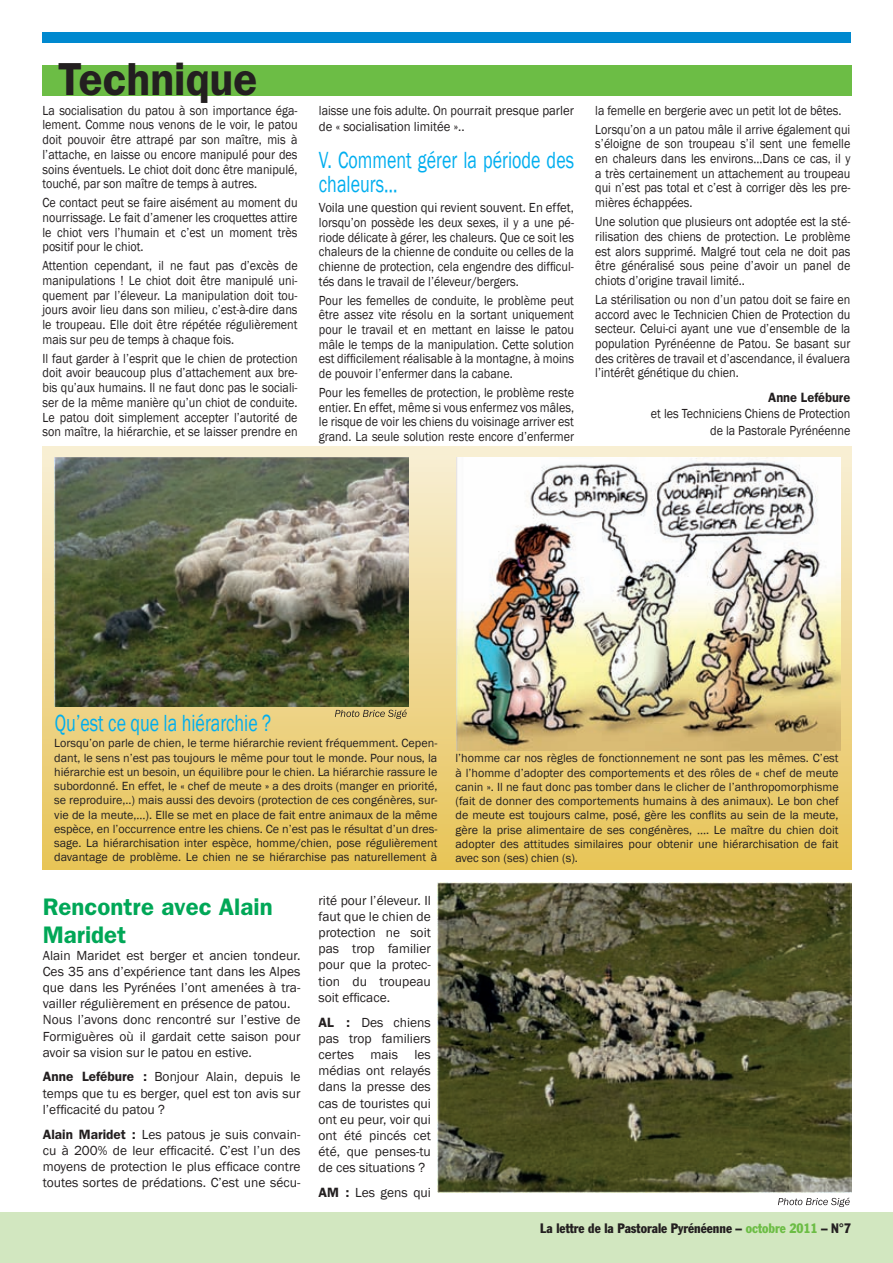
<style>
.page{position:relative;width:893px;height:1263px;background:#fff}
.page>*{position:absolute;margin:0;border:0;box-sizing:border-box;transform-origin:0 0}
.t1{font:600 46.5px "Franklin Gothic";color:#231f20;scale:.95 1}
.t2{font:24px/24px "Franklin Gothic";color:#00aeef;scale:.75 1}
.t3{font:600 24px/28.8px "Franklin Gothic";color:#00a757}
.t4{font:13.5px/14.7px "Franklin Gothic";color:#231f20;text-align:justify;scale:.9 1}
.t5{font:13.5px/16.2px "Franklin Gothic";color:#231f20;text-align:justify}
.t6{font:13.5px/14.7px "Franklin Gothic";color:#231f20;text-align:justify;scale:.95 1}
.t7{font:condensed 13.5px "Franklin Gothic";color:#231f20}
.t8{font:600 13.5px "Franklin Gothic";color:#231f20;scale:.95 1}
.t9{font:12.15px/14.2px "Franklin Gothic";color:#231f20;text-align:justify}
.s1{font-weight:600}
.s2{color:#6cbd45}
</style>
<div class="page">
<div style="left:43px;top:32px;width:808px;height:10px;background:#0089cf"></div>
<div style="left:43px;top:65px;width:808px;height:31px;background:#6cbd45"></div>
<div style="left:0;top:1212px;width:893px;height:51px;background:#d2e7c0"></div>
<div style="left:43px;top:446px;width:808px;height:424px;background:linear-gradient(to bottom,#f8efd4,#e6c257)"></div>
<img style="left:54px;top:458px;width:354px;height:248px">
<img style="left:457px;top:458px;width:383px;height:292px">
<svg style="left:335px;top:709px;width:72px;height:10px"></svg>
<img style="left:438px;top:882px;width:413px;height:311px">
<svg style="left:778px;top:1197px;width:72px;height:10px"></svg>
<h1 class="t1" style="left:58px;top:52px;width:211px">Technique</h1>
<p class="t4" style="left:43px;top:103px;width:285px">La socialisation du patou à son importance éga&shy;lement. Comme nous venons de le voir, le patou doit pouvoir être attrapé par son maître, mis à l’attache, en laisse ou encore manipulé pour des soins éventuels. Le chiot doit donc être manipulé, touché, par son maître de temps à autres.</p>
<p class="t4" style="left:43px;top:196px;width:285px">Ce contact peut se faire aisément au moment du nourrissage. Le fait d’amener les croquettes attire le chiot vers l’humain et c’est un moment très positif pour le chiot.</p>
<p class="t4" style="left:43px;top:259px;width:285px">Attention cependant, il ne faut pas d’excès de manipulations ! Le chiot doit être manipulé uni&shy;quement par l’éleveur. La manipulation doit tou&shy;jours avoir lieu dans son milieu, c’est-à-dire dans le troupeau. Elle doit être répétée régulièrement mais sur peu de temps à chaque fois.</p>
<p class="t4" style="left:43px;top:351px;width:285px">Il faut garder à l’esprit que le chien de protection doit avoir beaucoup plus d’attachement aux bre&shy;bis qu’aux humains. Il ne faut donc pas le sociali&shy;ser de la même manière qu’un chiot de conduite.<br>Le patou doit simplement accepter l’autorité de son maître, la hiérarchie, et se laisser prendre en</p>
<p class="t4" style="left:319px;top:102px;width:285px;line-height:16.2px">laisse une fois adulte. On pourrait presque parler de « socialisation limitée »..</p>
<h2 class="t2" style="left:319px;top:148px;width:342px">V. Comment gérer la période des chaleurs…</h2>
<p class="t6" style="left:319px;top:201px;width:270px">Voila une question qui revient souvent. En effet, lorsqu’on possède les deux sexes, il y a une pé&shy;riode délicate à gérer, les chaleurs. Que ce soit les chaleurs de la chienne de conduite ou celles de la chienne de protection, cela engendre des difficul&shy;tés dans le travail de l’éleveur/bergers.</p>
<p class="t4" style="left:319px;top:293px;width:285px">Pour les femelles de conduite, le problème peut être assez vite résolu en la sortant uniquement pour le travail et en mettant en laisse le patou mâle le temps de la manipulation. Cette solution est difficilement réalisable à la montagne, à moins de pouvoir l’enfermer dans la cabane.</p>
<p class="t4" style="left:319px;top:385px;width:285px">Pour les femelles de protection, le problème reste entier. En effet, même si vous enfermez vos mâles, le risque de voir les chiens du voisinage arriver est grand. La seule solution reste encore d’enfermer</p>
<p class="t4" style="left:595px;top:101px;width:285px;line-height:18.9px">la femelle en bergerie avec un petit lot de bêtes.<br>Lorsqu’on a un patou mâle il arrive également qui</p>
<p class="t4" style="left:595px;top:137px;width:285px">s’éloigne de son troupeau s’il sent une femelle en chaleurs dans les environs…Dans ce cas, il y a très certainement un attachement au troupeau qui n’est pas total et c’est à corriger dès les pre&shy;mières échappées.</p>
<p class="t4" style="left:595px;top:215px;width:285px">Une solution que plusieurs ont adoptée est la sté&shy;rilisation des chiens de protection. Le problème est alors supprimé. Malgré tout cela ne doit pas être généralisé sous peine d’avoir un panel de chiots d’origine travail limité..</p>
<p class="t4" style="left:595px;top:292px;width:285px">La stérilisation ou non d’un patou doit se faire en accord avec le Technicien Chien de Protection du secteur. Celui-ci ayant une vue d’ensemble de la population Pyrénéenne de Patou. Se basant sur des critères de travail et d’ascendance, il évaluera l’intérêt génétique du chien.</p>
<p class="t8" style="left:768px;top:389px;width:88px">Anne Lefébure</p>
<p class="t4" style="left:651px;top:406px;width:223px;line-height:16.2px;text-align:right">et les Techniciens Chiens de Protection de la Pastorale Pyrénéenne</p>
<h2 class="t2" style="left:55px;top:711px;width:290px">Qu’est ce que la hiérarchie ?</h2>
<p class="t9" style="left:54px;top:736px;width:385px">Lorsqu’on parle de chien, le terme hiérarchie revient fréquemment. Cepen&shy;dant, le sens n’est pas toujours le même pour tout le monde. Pour nous, la hiérarchie est un besoin, un équilibre pour le chien. La hiérarchie rassure le subordonné. En effet, le « chef de meute » a des droits (manger en priorité, se reproduire,..) mais aussi des devoirs (protection de ces congénères, sur&shy;vie de la meute,…). Elle se met en place de fait entre animaux de la même espèce, en l’occurrence entre les chiens. Ce n’est pas le résultat d’un dres&shy;sage. La hiérarchisation inter espèce, homme/chien, pose régulièrement davantage de problème. Le chien ne se hiérarchise pas naturellement à</p>
<h2 class="t3" style="left:43px;top:891px;width:231px">Rencontre avec Alain<br>Maridet</h2>
<p class="t5" style="left:43px;top:947px;width:259px;text-align:left">Alain Maridet est berger et ancien tondeur.<br>Ces 35 ans d’expérience tant dans les Alpes que dans les Pyrénées l’ont amenées à tra&shy;vailler régulièrement en présence de patou.<br>Nous l’avons donc rencontré sur l’estive de Formiguères où il gardait cette saison pour avoir sa vision sur le patou en estive.</p>
<p class="t5" style="left:43px;top:1069px;width:259px"><span class="s1">Anne Lefébure :</span> Bonjour Alain, depuis le temps que tu es berger, quel est ton avis sur l’efficacité du patou ?</p>
<p class="t5" style="left:43px;top:1126px;width:259px"><span class="s1">Alain Maridet :</span> Les patous je suis convain&shy;cu à 200% de leur efficacité. C’est l’un des moyens de protection le plus efficace contre toutes sortes de prédations. C’est une sécu-</p>
<p class="t5" style="left:318px;top:892px;width:114px">rité pour l’éleveur. Il faut que le chien de protection ne soit pas trop familier pour que la protec&shy;tion du troupeau soit efficace.</p>
<p class="t5" style="left:318px;top:1014px;width:114px"><span class="s1">AL :</span> Des chiens pas trop familiers certes mais les médias ont relayés dans la presse des cas de touristes qui ont eu peur, voir qui ont été pincés cet été, que penses-tu de ces situations ?</p>
<p class="t5" style="left:318px;top:1185px;width:114px"><span class="s1">AM :</span> Les gens qui</p>
<p class="t9" style="left:455px;top:751px;width:385px">l’homme car nos règles de fonctionnement ne sont pas les mêmes. C’est à l’homme d’adopter des comportements et des rôles de « chef de meute canin ». Il ne faut donc pas tomber dans le clicher de l’anthropomorphisme (fait de donner des comportements humains à des animaux). Le bon chef de meute est toujours calme, posé, gère les conflits au sein de la meute, gère la prise alimentaire de ses congénères, …. Le maître du chien doit adopter des attitudes similaires pour obtenir une hiérarchisation de fait avec son (ses) chien (s).</p>
<p class="t7" style="left:540px;top:1219px;width:312px">La lettre de la Pastorale Pyrénéenne – <span class="s2">octobre 2011</span> – N°7</p>
</div>
